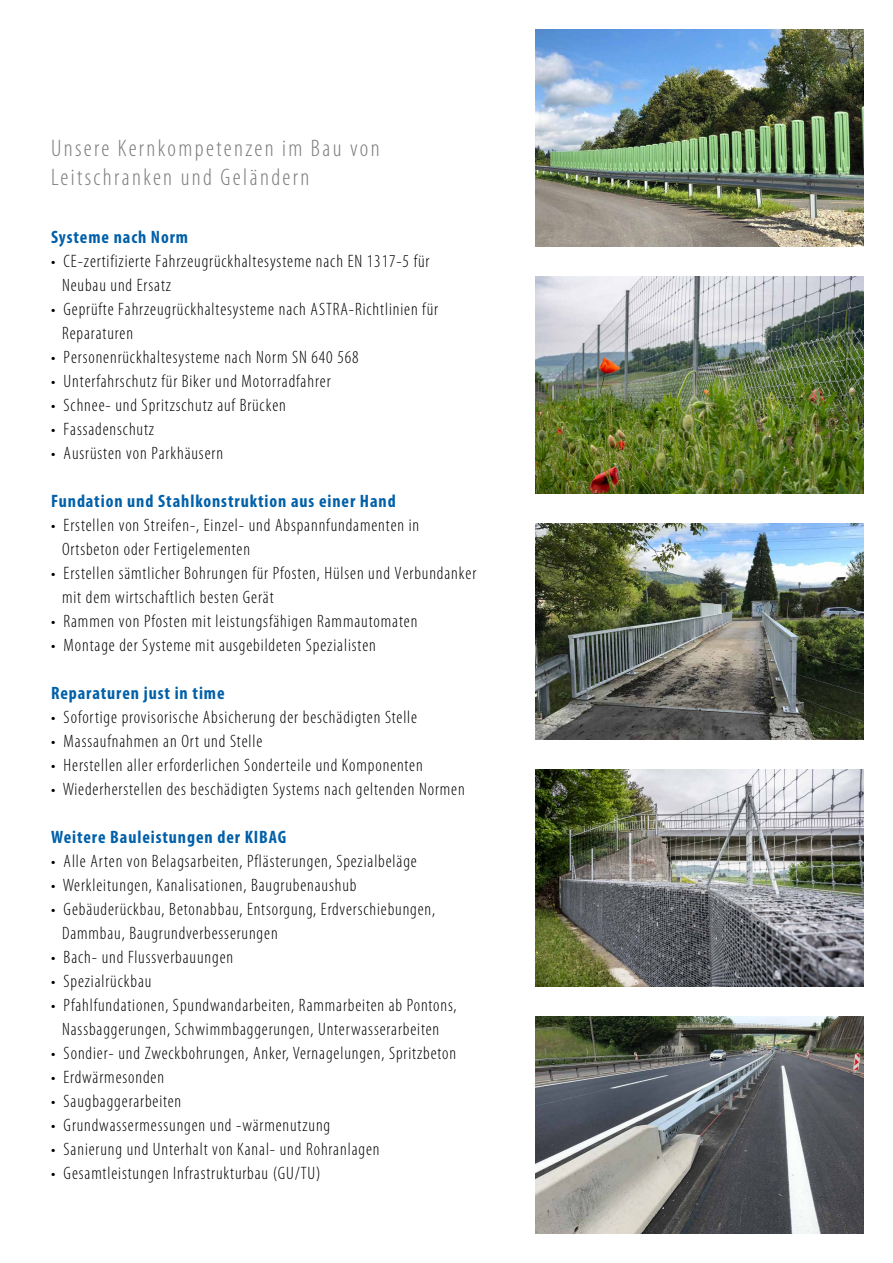
<style>
.page{position:relative;width:893px;height:1263px;background:#fff}
.page>*{position:absolute;margin:0;border:0;box-sizing:border-box;transform-origin:0 0}
.t1{font:300 condensed 24px/28.5px "Myriad Pro";letter-spacing:.1em;color:#7b7c7e}
.t2{font:300 condensed 18px/24px "Myriad Pro";letter-spacing:.05em;color:#000}
.t3{font:700 condensed 18px "Myriad Pro";letter-spacing:.05em;color:#0060a9}
</style>
<div class="page">
<img style="left:536px;top:770px;width:327px;height:216px">
<img style="left:536px;top:1016px;width:327px;height:217px">
<img style="left:536px;top:30px;width:327px;height:216px">
<img style="left:536px;top:523px;width:327px;height:217px">
<img style="left:536px;top:276px;width:327px;height:217px">
<h1 class="t1" style="left:51px;top:135px;width:330px">Unsere Kernkompetenzen im Bau von<br>Leitschranken und Geländern</h1>
<p class="t3" style="left:51px;top:226px;width:139px">Systeme nach Norm</p>
<p class="t2" style="left:62px;top:250px;width:369px;text-indent:-11px">• CE-zertifizierte Fahrzeugrückhaltesysteme nach EN 1317-5 für<br>Neubau und Ersatz</p>
<p class="t2" style="left:62px;top:298px;width:377px;text-indent:-11px">• Geprüfte Fahrzeugrückhaltesysteme nach ASTRA-Richtlinien für<br>Reparaturen</p>
<p class="t2" style="left:51px;top:346px;width:309px">• Personenrückhaltesysteme nach Norm SN 640 568</p>
<p class="t2" style="left:51px;top:370px;width:281px">• Unterfahrschutz für Biker und Motorradfahrer</p>
<p class="t2" style="left:51px;top:394px;width:236px">• Schnee- und Spritzschutz auf Brücken</p>
<p class="t2" style="left:51px;top:418px;width:105px">• Fassadenschutz</p>
<p class="t2" style="left:51px;top:442px;width:174px">• Ausrüsten von Parkhäusern</p>
<p class="t3" style="left:51px;top:490px;width:346px">Fundation und Stahlkonstruktion aus einer Hand</p>
<p class="t2" style="left:62px;top:514px;width:359px;text-indent:-11px">• Erstellen von Streifen-, Einzel- und Abspannfundamenten in<br>Ortsbeton oder Fertigelementen</p>
<p class="t2" style="left:62px;top:562px;width:416px;text-indent:-11px">• Erstellen sämtlicher Bohrungen für Pfosten, Hülsen und Verbundanker mit dem wirtschaftlich besten Gerät</p>
<p class="t2" style="left:51px;top:610px;width:368px">• Rammen von Pfosten mit leistungsfähigen Rammautomaten</p>
<p class="t2" style="left:51px;top:634px;width:326px">• Montage der Systeme mit ausgebildeten Spezialisten</p>
<p class="t3" style="left:51px;top:682px;width:175px">Reparaturen just in time</p>
<p class="t2" style="left:51px;top:706px;width:368px">• Sofortige provisorische Absicherung der beschädigten Stelle</p>
<p class="t2" style="left:51px;top:729px;width:213px">• Massaufnahmen an Ort und Stelle</p>
<p class="t2" style="left:51px;top:753px;width:373px">• Herstellen aller erforderlichen Sonderteile und Komponenten</p>
<p class="t2" style="left:51px;top:777px;width:415px">• Wiederherstellen des beschädigten Systems nach geltenden Normen</p>
<p class="t3" style="left:51px;top:826px;width:237px">Weitere Bauleistungen der KIBAG</p>
<p class="t2" style="left:51px;top:849px;width:367px">• Alle Arten von Belagsarbeiten, Pflästerungen, Spezialbeläge</p>
<p class="t2" style="left:51px;top:873px;width:307px">• Werkleitungen, Kanalisationen, Baugrubenaushub</p>
<p class="t2" style="left:62px;top:897px;width:375px;text-indent:-11px">• Gebäuderückbau, Betonabbau, Entsorgung, Erdverschiebungen,<br>Dammbau, Baugrundverbesserungen</p>
<p class="t2" style="left:51px;top:945px;width:184px">• Bach- und Flussverbauungen</p>
<p class="t2" style="left:51px;top:969px;width:102px">• Spezialrückbau</p>
<p class="t2" style="left:51px;top:993px;width:407px;text-align:center">• Pfahlfundationen, Spundwandarbeiten, Rammarbeiten ab Pontons,<br>Nassbaggerungen, Schwimmbaggerungen, Unterwasserarbeiten</p>
<p class="t2" style="left:51px;top:1041px;width:407px">• Sondier- und Zweckbohrungen, Anker, Vernagelungen, Spritzbeton</p>
<p class="t2" style="left:51px;top:1065px;width:115px">• Erdwärmesonden</p>
<p class="t2" style="left:51px;top:1089px;width:132px">• Saugbaggerarbeiten</p>
<p class="t2" style="left:51px;top:1113px;width:281px">• Grundwassermessungen und -wärmenutzung</p>
<p class="t2" style="left:51px;top:1137px;width:330px">• Sanierung und Unterhalt von Kanal- und Rohranlagen</p>
<p class="t2" style="left:51px;top:1161px;width:271px">• Gesamtleistungen Infrastrukturbau (GU/TU)</p>
</div>
